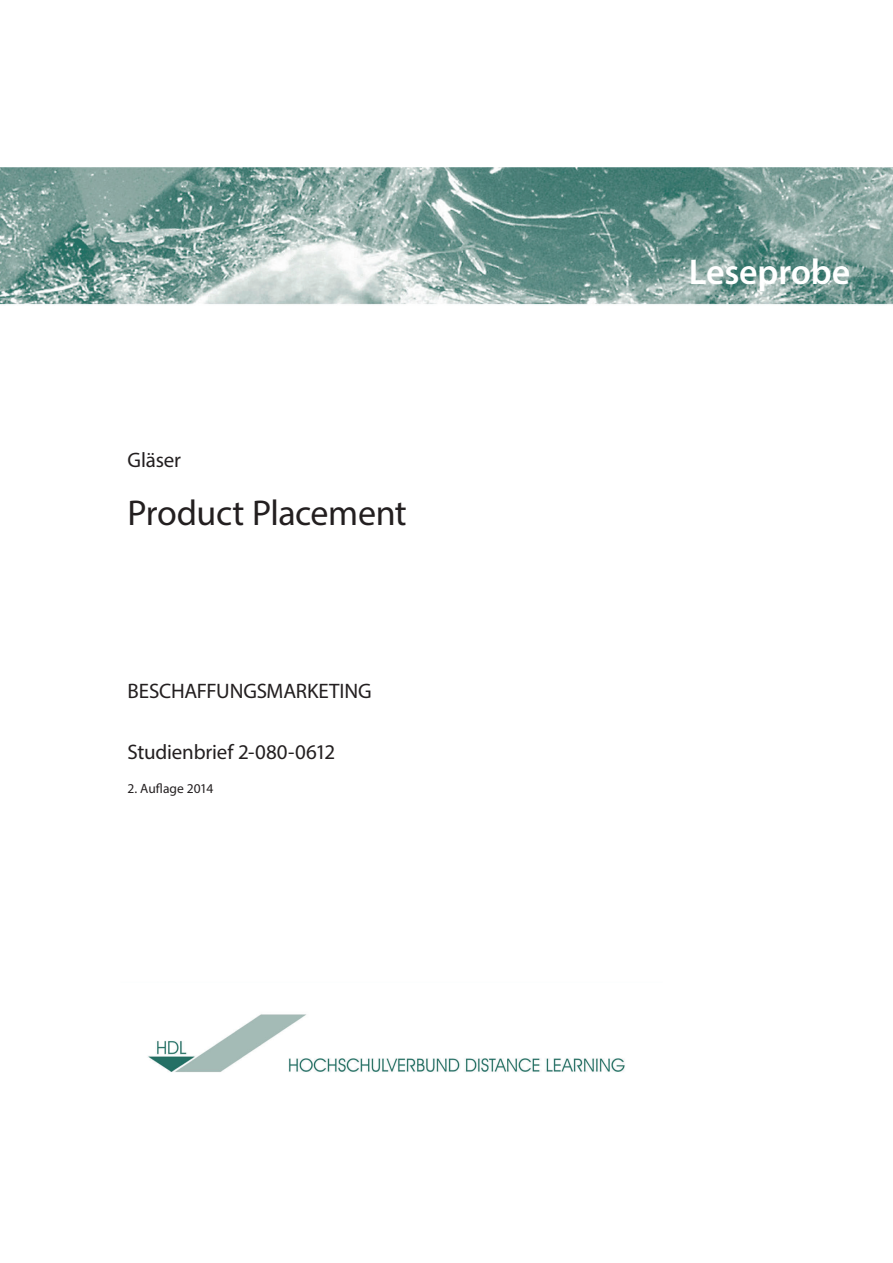
<style>
.page{position:relative;width:893px;height:1263px;background:#fff}
.page>*{position:absolute;margin:0;border:0;box-sizing:border-box;transform-origin:0 0}
.t1{font:36px "Myriad Pro";letter-spacing:-.015em;color:#231f20}
.t2{font:600 36px "Myriad Pro";letter-spacing:-.01em;color:#fff}
.t3{font:21px "Myriad Pro";letter-spacing:-.01em;color:#231f20}
.t4{font:13.5px "Myriad Pro";letter-spacing:-.005em;color:#231f20}
</style>
<div class="page">
<img style="left:0;top:167px;width:893px;height:905px">
<p class="t3" style="left:128px;top:447px;width:55px">Gläser</p>
<h1 class="t1" style="left:128px;top:491px;width:281px">Product Placement</h1>
<p class="t3" style="left:128px;top:678px;width:246px">BESCHAFFUNGSMARKETING</p>
<p class="t3" style="left:128px;top:739px;width:209px">Studienbrief 2-080-0612</p>
<p class="t4" style="left:128px;top:780px;width:87px">2. Auflage 2014</p>
<h1 class="t2" style="left:689px;top:249px;width:163px">Leseprobe</h1>
</div>
